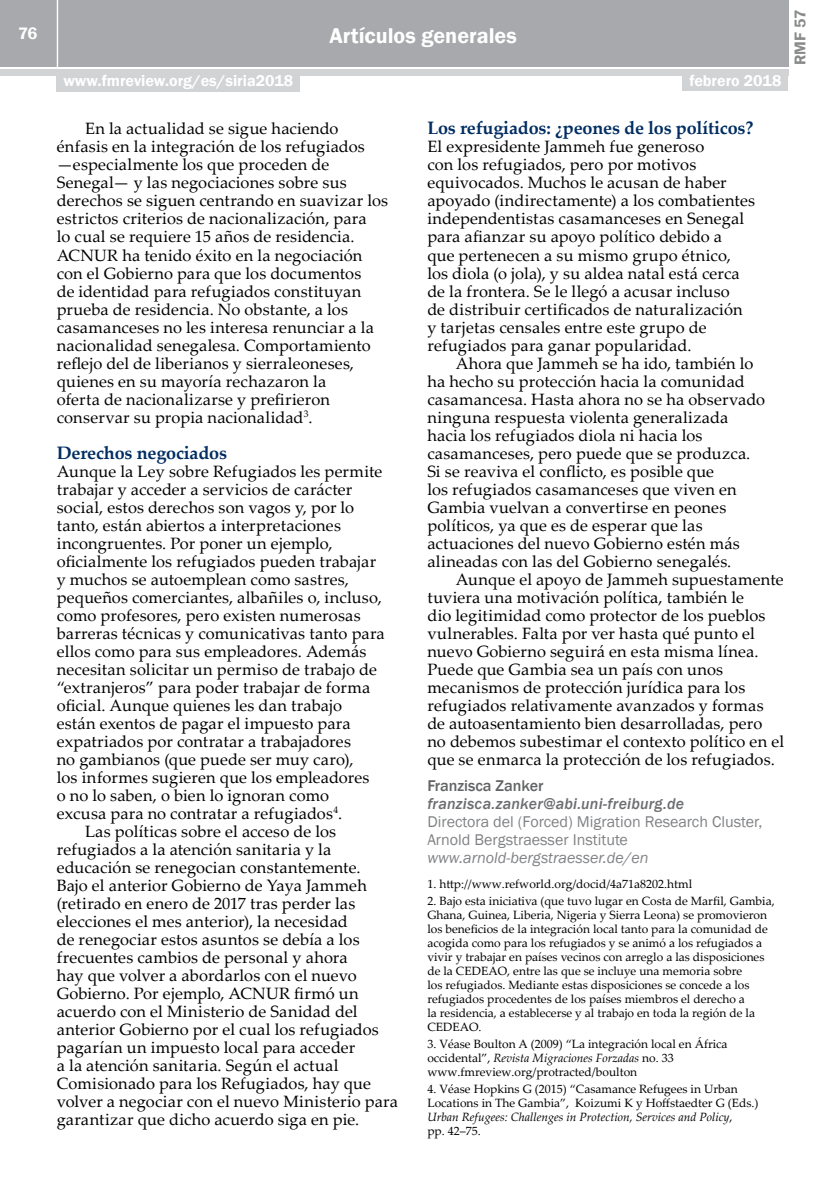
<style>
.page{position:relative;width:840px;height:1191px;background:#fff}
.page>*{position:absolute;margin:0;border:0;box-sizing:border-box;transform-origin:0 0}
.t1{font:600 22px "Franklin Gothic";color:#fff}
.t2{font:700 18px "Palatino Linotype";letter-spacing:-.01em;color:#002d62}
.t3{font:600 17px "Franklin Gothic";color:#fff}
.t4{font:16.4px/18px "Palatino Linotype";letter-spacing:.01em;color:#000}
.t5{font:16px/18px "Franklin Gothic";color:#808285}
.t6{font:600 16px "Franklin Gothic";color:#fff}
.t7{font:italic 500 16px "Franklin Gothic";letter-spacing:.01em;color:#6d6e71}
.t8{font:italic 16px "Franklin Gothic";color:#808285}
.t9{font:500 16px "Franklin Gothic";color:#636466}
.t10{font:600 16px "Franklin Gothic";color:#888a8c}
.t11{font:12px/14px "Palatino Linotype";color:#000}
.s1{font-style:italic}
</style>
<div class="page">
<div style="left:0;top:0;width:787px;height:66px;background:#a7a9ac"></div>
<div style="left:0;top:69px;width:787px;height:6px;background:#d1d3d4"></div>
<hr style="left:57px;top:0;width:1px;height:67px;background:#fff">
<div style="left:682px;top:73px;width:105px;height:18px;background:#d1d3d4"></div>
<div style="left:57px;top:74px;width:243px;height:18px;background:#d1d3d4"></div>
<p class="t3" style="left:18px;top:23px;width:21px">76</p>
<h1 class="t1" style="left:329px;top:22px;width:189px">Artículos generales</h1>
<p class="t6" style="left:63px;top:71px;width:231px">www.fmreview.org/es/siria2018</p>
<p class="t6" style="left:689px;top:71px;width:94px">febrero 2018</p>
<p class="t4" style="left:57px;top:119px;width:333px;text-indent:28px">En la actualidad se sigue haciendo énfasis en la integración de los refugiados —especialmente los que proceden de Senegal— y las negociaciones sobre sus derechos se siguen centrando en suavizar los estrictos criterios de nacionalización, para<br>lo cual se requiere 15 años de residencia.<br>ACNUR ha tenido éxito en la negociación con el Gobierno para que los documentos<br>de identidad para refugiados constituyan prueba de residencia. No obstante, a los casamanceses no les interesa renunciar a la nacionalidad senegalesa. Comportamiento reflejo del de liberianos y sierraleoneses, quienes en su mayoría rechazaron la<br>oferta de nacionalizarse y prefirieron conservar su propia nacionalidad<sup>3</sup>.</p>
<p class="t2" style="left:57px;top:439px;width:172px">Derechos negociados</p>
<p class="t4" style="left:57px;top:461px;width:327px">Aunque la Ley sobre Refugiados les permite</p>
<p class="t4" style="left:57px;top:479px;width:297px">trabajar y acceder a servicios de carácter</p>
<p class="t4" style="left:57px;top:497px;width:299px">social, estos derechos son vagos y, por lo</p>
<p class="t4" style="left:57px;top:515px;width:285px">tanto, están abiertos a interpretaciones</p>
<p class="t4" style="left:57px;top:533px;width:277px">incongruentes. Por poner un ejemplo,</p>
<p class="t4" style="left:57px;top:551px;width:321px">oficialmente los refugiados pueden trabajar</p>
<p class="t4" style="left:57px;top:569px;width:293px">y muchos se autoemplean como sastres,</p>
<p class="t4" style="left:57px;top:587px;width:326px">pequeños comerciantes, albañiles o, incluso,</p>
<p class="t4" style="left:57px;top:605px;width:305px">como profesores, pero existen numerosas</p>
<p class="t4" style="left:57px;top:623px;width:329px">barreras técnicas y comunicativas tanto para</p>
<p class="t4" style="left:57px;top:641px;width:311px">ellos como para sus empleadores. Además</p>
<p class="t4" style="left:57px;top:659px;width:321px">necesitan solicitar un permiso de trabajo de</p>
<p class="t4" style="left:57px;top:677px;width:315px">“extranjeros” para poder trabajar de forma</p>
<p class="t4" style="left:57px;top:695px;width:286px">oficial. Aunque quienes les dan trabajo</p>
<p class="t4" style="left:57px;top:713px;width:295px">están exentos de pagar el impuesto para</p>
<p class="t4" style="left:57px;top:731px;width:295px">expatriados por contratar a trabajadores</p>
<p class="t4" style="left:57px;top:749px;width:298px">no gambianos (que puede ser muy caro),</p>
<p class="t4" style="left:57px;top:767px;width:314px">los informes sugieren que los empleadores</p>
<p class="t4" style="left:57px;top:785px;width:274px">o no lo saben, o bien lo ignoran como</p>
<p class="t4" style="left:57px;top:803px;width:287px">excusa para no contratar a refugiados<sup>4</sup>.</p>
<p class="t4" style="left:85px;top:821px;width:252px">Las políticas sobre el acceso de los</p>
<p class="t4" style="left:57px;top:839px;width:276px">refugiados a la atención sanitaria y la</p>
<p class="t4" style="left:57px;top:857px;width:305px">educación se renegocian constantemente.</p>
<p class="t4" style="left:57px;top:875px;width:311px">Bajo el anterior Gobierno de Yaya Jammeh</p>
<p class="t4" style="left:57px;top:893px;width:300px">(retirado en enero de 2017 tras perder las</p>
<p class="t4" style="left:57px;top:911px;width:292px">elecciones el mes anterior), la necesidad</p>
<p class="t4" style="left:57px;top:929px;width:304px">de renegociar estos asuntos se debía a los</p>
<p class="t4" style="left:57px;top:947px;width:292px">frecuentes cambios de personal y ahora</p>
<p class="t4" style="left:57px;top:965px;width:301px">hay que volver a abordarlos con el nuevo</p>
<p class="t4" style="left:57px;top:983px;width:303px">Gobierno. Por ejemplo, ACNUR firmó un</p>
<p class="t4" style="left:57px;top:1001px;width:302px">acuerdo con el Ministerio de Sanidad del</p>
<p class="t4" style="left:57px;top:1019px;width:323px">anterior Gobierno por el cual los refugiados</p>
<p class="t4" style="left:57px;top:1037px;width:300px">pagarían un impuesto local para acceder</p>
<p class="t4" style="left:57px;top:1055px;width:283px">a la atención sanitaria. Según el actual</p>
<p class="t4" style="left:57px;top:1073px;width:315px">Comisionado para los Refugiados, hay que</p>
<p class="t4" style="left:57px;top:1091px;width:342px">volver a negociar con el nuevo Ministerio para</p>
<p class="t4" style="left:57px;top:1109px;width:304px">garantizar que dicho acuerdo siga en pie.</p>
<p class="t2" style="left:427px;top:115px;width:327px">Los refugiados: ¿peones de los políticos?</p>
<p class="t4" style="left:427px;top:137px;width:329px">El expresidente Jammeh fue generoso<br>con los refugiados, pero por motivos equivocados. Muchos le acusan de haber apoyado (indirectamente) a los combatientes independentistas casamanceses en Senegal para afianzar su apoyo político debido a<br>que pertenecen a su mismo grupo étnico, los diola (o jola), y su aldea natal está cerca de la frontera. Se le llegó a acusar incluso<br>de distribuir certificados de naturalización y tarjetas censales entre este grupo de refugiados para ganar popularidad.</p>
<p class="t4" style="left:427px;top:353px;width:339px;text-indent:28px">Ahora que Jammeh se ha ido, también lo ha hecho su protección hacia la comunidad casamancesa. Hasta ahora no se ha observado ninguna respuesta violenta generalizada hacia los refugiados diola ni hacia los casamanceses, pero puede que se produzca.<br>Si se reaviva el conflicto, es posible que<br>los refugiados casamanceses que viven en Gambia vuelvan a convertirse en peones políticos, ya que es de esperar que las actuaciones del nuevo Gobierno estén más alineadas con las del Gobierno senegalés.</p>
<p class="t4" style="left:427px;top:569px;width:358px;text-indent:28px">Aunque el apoyo de Jammeh supuestamente tuviera una motivación política, también le<br>dio legitimidad como protector de los pueblos vulnerables. Falta por ver hasta qué punto el nuevo Gobierno seguirá en esta misma línea.<br>Puede que Gambia sea un país con unos mecanismos de protección jurídica para los refugiados relativamente avanzados y formas de autoasentamiento bien desarrolladas, pero no debemos subestimar el contexto político en el que se enmarca la protección de los refugiados.</p>
<p class="t9" style="left:427px;top:776px;width:117px">Franzisca Zanker</p>
<p class="t7" style="left:427px;top:794px;width:258px">franzisca.zanker@abi.uni-freiburg.de</p>
<p class="t5" style="left:427px;top:813px;width:336px">Directora del (Forced) Migration Research Cluster,<br>Arnold Bergstraesser Institute</p>
<p class="t8" style="left:427px;top:848px;width:222px">www.arnold-bergstraesser.de/en</p>
<p class="t11" style="left:427px;top:876px;width:266px">1. http://www.refworld.org/docid/4a71a8202.html</p>
<p class="t11" style="left:427px;top:893px;width:349px">2. Bajo esta iniciativa (que tuvo lugar en Costa de Marfil, Gambia, Ghana, Guinea, Liberia, Nigeria y Sierra Leona) se promovieron los beneficios de la integración local tanto para la comunidad de acogida como para los refugiados y se animó a los refugiados a vivir y trabajar en países vecinos con arreglo a las disposiciones de la CEDEAO, entre las que se incluye una memoria sobre<br>los refugiados. Mediante estas disposiciones se concede a los refugiados procedentes de los países miembros el derecho a<br>la residencia, a establecerse y al trabajo en toda la región de la CEDEAO.</p>
<p class="t11" style="left:427px;top:1036px;width:301px">3. Véase Boulton A (2009) “La integración local en África occidental”, <span class="s1">Revista Migraciones Forzadas</span> no. 33 www.fmreview.org/protracted/boulton</p>
<p class="t11" style="left:427px;top:1081px;width:332px">4. Véase Hopkins G (2015) “Casamance Refugees in Urban Locations in The Gambia”, Koizumi K y Hoffstaedter G (Eds.)<br><span class="s1">Urban Refugees: Challenges in Protection, Services and Policy</span>,<br>pp. 42–75.</p>
<p class="t10" style="left:789px;top:65px;width:57px;rotate:-90deg">RMF 57</p>
</div>
